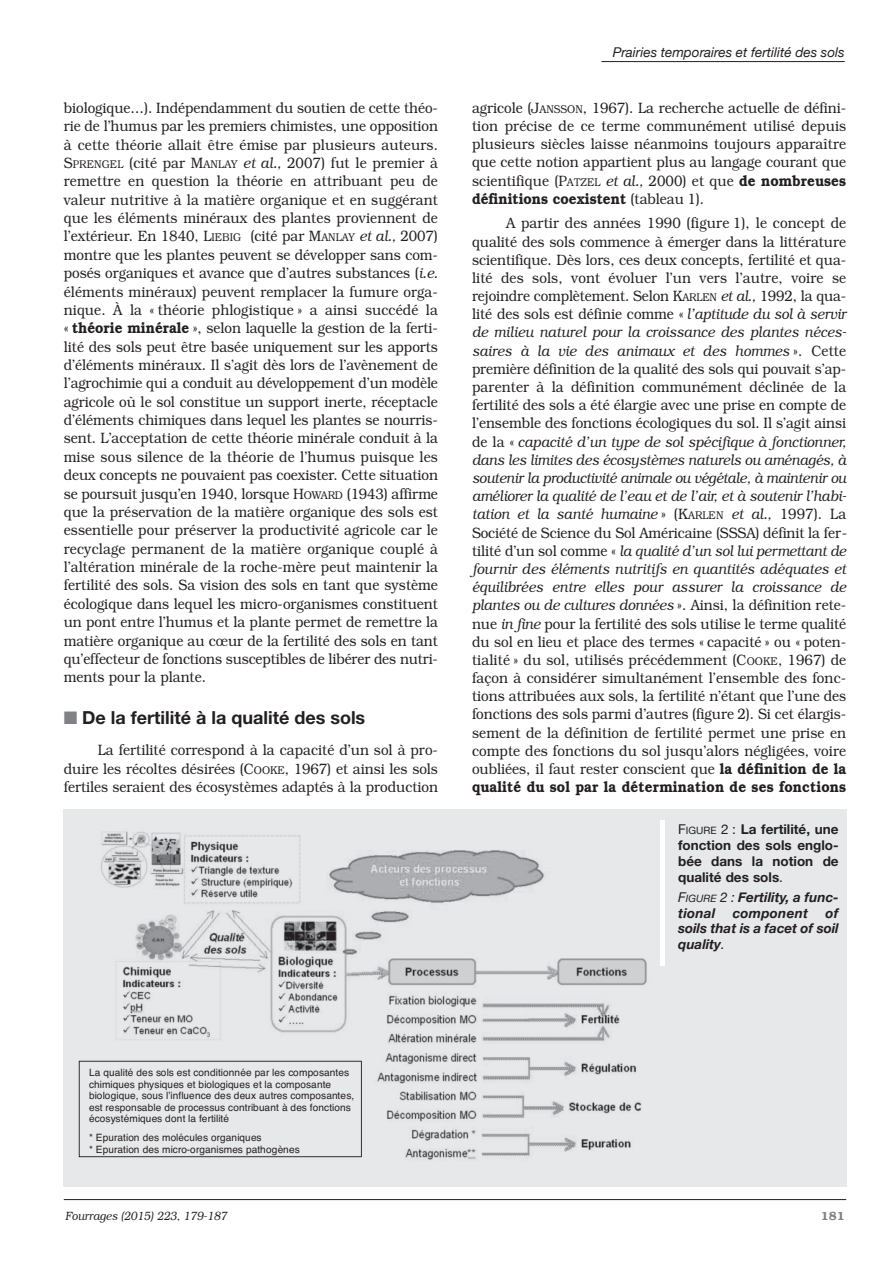
<style>
.page{position:relative;width:893px;height:1263px;background:#fff}
.page>*{position:absolute;margin:0;border:0;box-sizing:border-box;transform-origin:0 0}
.t1{font:700 18px "Helvetica Neue";color:#231f20}
.t2{font:300 15px/18.1px "Bookman";color:#231f20;text-align:justify;scale:.9 1}
.t3{font:700 13.5px/15.8px "Helvetica Neue";color:#231f20;text-align:justify}
.t4{font:italic 700 13.5px/15.8px "Helvetica Neue";color:#231f20}
.t5{font:italic 13.5px "Helvetica Neue";color:#231f20}
.t6{font:italic 700 13.5px "Helvetica Neue";letter-spacing:.02em;color:#231f20}
.t7{font:italic 300 12px "Bookman";color:#231f20;scale:.9 1}
.t8{font:600 12px "Bookman";color:#808285}
.t9{font:10.05px/11.7px "Helvetica";letter-spacing:.02em;color:#231f20}
.s1{font-size:11.25px}
.s2{font-style:italic}
.s3{font-weight:600}
.s4{color:#808285}
.s5{font-weight:400}
.s6{font-weight:400;font-size:10.2px}
</style>
<div class="page">
<hr style="left:601px;top:61px;width:244px;height:1px;background:#231f20">
<hr style="left:64px;top:1199px;width:782px;height:1px;background:#231f20">
<div style="left:64px;top:809px;width:782px;height:377px;background:#e7e8e9"></div>
<img style="left:95px;top:831px;width:552px;height:329px">
<svg style="left:79px;top:1061px;width:283px;height:96px"></svg>
<div style="left:660px;top:820px;width:5px;height:146px;background:#fff"></div>
<p class="t2" style="left:64px;top:98px;width:417px">biologique…). Indépendamment du soutien de cette théo&shy;rie de l’humus par les premiers chimistes, une opposition à cette théorie allait être émise par plusieurs auteurs.<br>S<span class="s1">PRENGEL</span> (cité par M<span class="s1">ANLAY</span> <span class="s2">et al.,</span> 2007) fut le premier à remettre en question la théorie en attribuant peu de valeur nutritive à la matière organique et en suggérant que les éléments minéraux des plantes proviennent de l’extérieur. En 1840, L<span class="s1">IEBIG</span> (cité par M<span class="s1">ANLAY</span> <span class="s2">et al.,</span> 2007) montre que les plantes peuvent se développer sans com&shy;posés organiques et avance que d’autres substances (<span class="s2">i.e. </span>éléments minéraux) peuvent remplacer la fumure orga&shy;nique. À la « théorie phlogistique » a ainsi succédé la « <span class="s3">théorie minérale</span> », selon laquelle la gestion de la ferti&shy;lité des sols peut être basée uniquement sur les apports d’éléments minéraux. Il s’agit dès lors de l’avènement de l’agrochimie qui a conduit au développement d’un modèle agricole où le sol constitue un support inerte, réceptacle d’éléments chimiques dans lequel les plantes se nourris&shy;sent. L’acceptation de cette théorie minérale conduit à la mise sous silence de la théorie de l’humus puisque les deux concepts ne pouvaient pas coexister. Cette situation se poursuit jusqu’en 1940, lorsque H<span class="s1">OWARD</span> (1943) affirme que la préservation de la matière organique des sols est essentielle pour préserver la productivité agricole car le recyclage permanent de la matière organique couplé à l’altération minérale de la roche-mère peut maintenir la fertilité des sols. Sa vision des sols en tant que système écologique dans lequel les micro-organismes constituent un pont entre l’humus et la plante permet de remettre la matière organique au cœur de la fertilité des sols en tant qu’effecteur de fonctions susceptibles de libérer des nutri&shy;ments pour la plante.</p>
<p class="t1" style="left:64px;top:711px;width:303px"><span class="s4">■</span> De la fertilité à la qualité des sols</p>
<p class="t2" style="left:64px;top:741px;width:417px;text-indent:34px">La fertilité correspond à la capacité d’un sol à pro&shy;duire les récoltes désirées (C<span class="s1">OOKE</span>, 1967) et ainsi les sols fertiles seraient des écosystèmes adaptés à la production</p>
<p class="t5" style="left:613px;top:44px;width:233px">Prairies temporaires et fertilité des sols</p>
<p class="t2" style="left:472px;top:99px;width:417px">agricole (J<span class="s1">ANSSON</span>, 1967). La recherche actuelle de défini&shy;tion précise de ce terme communément utilisé depuis plusieurs siècles laisse néanmoins toujours apparaître que cette notion appartient plus au langage courant que scientifique (P<span class="s1">ATZEL</span> <span class="s2">et al.,</span> 2000) et que <span class="s3">de nombreuses définitions coexistent</span> (tableau 1).</p>
<p class="t2" style="left:472px;top:214px;width:418px;text-indent:34px">A partir des années 1990 (figure 1), le concept de qualité des sols commence à émerger dans la littérature scientifique. Dès lors, ces deux concepts, fertilité et qua&shy;lité des sols, vont évoluer l’un vers l’autre, voire se rejoindre complètement. Selon K<span class="s1">ARLEN</span> <span class="s2">et al.,</span> 1992, la qua&shy;lité des sols est définie comme « <span class="s2">l’aptitude du sol à servir de milieu naturel pour la croissance des plantes néces&shy;saires à la vie des animaux et des hommes</span> ». Cette première définition de la qualité des sols qui pouvait s’ap&shy;parenter à la définition communément déclinée de la fertilité des sols a été élargie avec une prise en compte de l’ensemble des fonctions écologiques du sol. Il s’agit ainsi de la « <span class="s2">capacité d’un type de sol spécifique à fonctionner, dans les limites des écosystèmes naturels ou aménagés, à soutenir la productivité animale ou végétale, à maintenir ou améliorer la qualité de l’eau et de l’air, et à soutenir l’habi&shy;tation et la santé humaine</span> » (K<span class="s1">ARLEN</span> <span class="s2">et al.,</span> 1997). La Société de Science du Sol Américaine (SSSA) définit la fer&shy;tilité d’un sol comme « <span class="s2">la qualité d’un sol lui permettant de fournir des éléments nutritifs en quantités adéquates et équilibrées entre elles pour assurer la croissance de plantes ou de cultures données</span> ». Ainsi, la définition rete&shy;nue <span class="s2">in fine</span> pour la fertilité des sols utilise le terme qualité du sol en lieu et place des termes « capacité » ou « poten&shy;tialité » du sol, utilisés précédemment (C<span class="s1">OOKE</span>, 1967) de façon à considérer simultanément l’ensemble des fonc&shy;tions attribuées aux sols, la fertilité n’étant que l’une des fonctions des sols parmi d’autres (figure 2). Si cet élargis&shy;sement de la définition de fertilité permet une prise en compte des fonctions du sol jusqu’alors négligées, voire oubliées, il faut rester conscient que <span class="s3">la définition de la qualité du sol par la détermination de ses fonctions</span></p>
<p class="t3" style="left:678px;top:823px;width:162px"><span class="s5">F</span><span class="s6">IgURE</span> <span class="s5">2 :</span> La fertilité, une fonction des sols englo&shy;bée dans la notion de qualité des sols<span class="s5">.</span></p>
<p class="t4" style="left:678px;top:889px;width:162px"><span class="s5">F</span><span class="s6">IgURE</span> <span class="s5">2 :</span> Fertility, a func&shy;tional</p>
<p class="t4" style="left:678px;top:904px;width:162px;text-align:justify;text-indent:148px">of soils that is a facet of soil quality<span class="s5">.</span></p>
<p class="t6" style="left:733px;top:904px;width:77px">component</p>
<p class="t9" style="left:89px;top:1067px;width:267px">La qualité des sols est conditionnée par les composantes chimiques physiques et biologiques et la composante biologique, sous lʼinfluence des deux autres composantes, est responsable de processus contribuant à des fonctions écosystémiques dont la fertilité</p>
<p class="t9" style="left:89px;top:1132px;width:212px">* Epuration des molécules organiques<br>* Epuration des micro-organismes pathogènes</p>
<p class="t7" style="left:65px;top:1209px;width:181px">Fourrages (2015) 223, 179-187</p>
<p class="t8" style="left:821px;top:1209px;width:25px">181</p>
</div>
